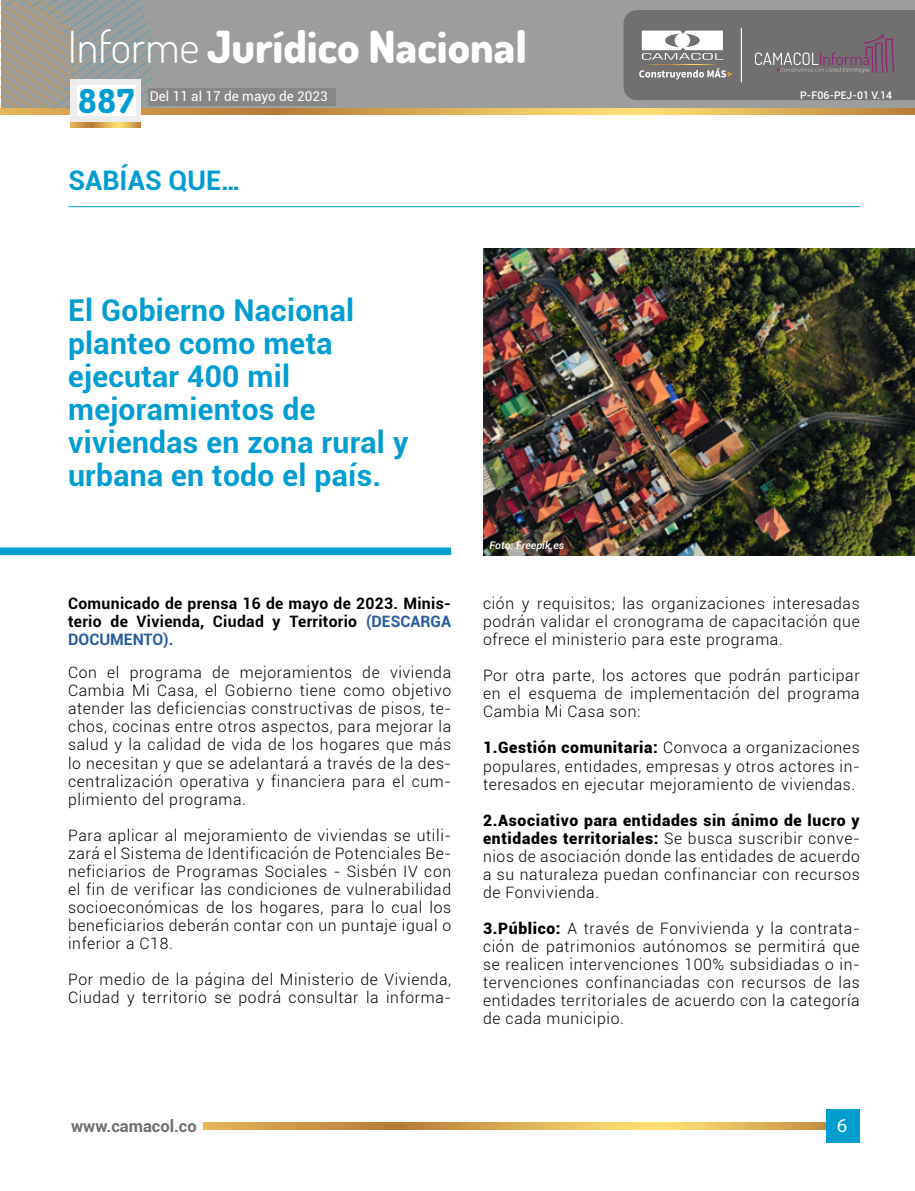
<style>
.page{position:relative;width:915px;height:1191px;background:#fff}
.page>*{position:absolute;margin:0;border:0;box-sizing:border-box;transform-origin:0 0}
.t1{font:800 44.25px "Dosis";color:#fff}
.t2{font:800 33px "Dosis";color:#009dd1}
.t3{font:700 30px/33px "Roboto";letter-spacing:.01em;color:#009dd1}
.t4{font:700 27px "Roboto";color:#009dd1}
.t5{font:900 19.5px "Roboto";color:#fff}
.t6{font:19.5px "Myriad Pro";color:#fff}
.t7{font:700 16.5px "Roboto";color:#706f6f}
.t8{font:300 15.75px/18px "Roboto";letter-spacing:.04em;color:#000;text-align:justify}
.t9{font:700 15.75px/18px "Roboto";letter-spacing:.02em;color:#000;text-align:justify}
.t10{font:13.5px "Roboto";color:#fff}
.t11{font:10.5px "Roboto";color:#fff}
.t12{font:500 10.5px "Roboto";color:#fff}
.t13{font:italic 500 10.5px "Roboto";color:#fff}
.s1{font-weight:300}
.s2{color:#275b9b}
.s3{font-weight:900}
</style>
<div class="page">
<svg style="left:203px;top:1122px;width:622px;height:7px;background:#d9ab54"></svg>
<div style="left:825px;top:1109px;width:33px;height:34px;background:#009dd1"></div>
<div style="left:1px;top:0;width:913px;height:108px;background:#9d9d9c"></div>
<svg style="left:1px;top:109px;width:913px;height:5px;background:#d8aa53"></svg>
<svg style="left:1px;top:0;width:158px;height:109px"></svg>
<svg style="left:70px;top:122px;width:70px;height:5px"></svg>
<div style="left:70px;top:79px;width:70px;height:43px;background:#ededed"></div>
<svg style="left:623px;top:10px;width:291px;height:90px;background:#7d7a7b"></svg>
<div style="left:0;top:547px;width:451px;height:8px;background:#009dd1"></div>
<img style="left:483px;top:249px;width:431px;height:306px">
<hr style="left:68px;top:206px;width:791px;height:1px;background:#009dd1">
<div style="left:148px;top:88px;width:187px;height:17px;background:#878686"></div>
<div style="left:77px;top:85px;width:59px;height:30px;background:#fff"></div>
<h1 class="t1" style="left:68px;top:18px;width:460px"><span class="s1">Informe</span> Jurídico Nacional</h1>
<h2 class="t2" style="left:97px;top:80px;width:37px">46</h2>
<p class="t11" style="left:150px;top:89px;width:134px">De junio 30 a julio 6 de 2022</p>
<p class="t2" style="left:78px;top:80px;width:57px">887</p>
<p class="t10" style="left:150px;top:87px;width:179px">Del 11 al 17 de mayo de 2023</p>
<p class="t4" style="left:68px;top:162px;width:174px">SABÍAS QUE…</p>
<p class="t3" style="left:68px;top:292px;width:287px">El Gobierno Nacional</p>
<p class="t3" style="left:68px;top:325px;width:266px">planteo como meta</p>
<p class="t3" style="left:68px;top:358px;width:223px">ejecutar 400 mil</p>
<p class="t3" style="left:68px;top:391px;width:249px">mejoramientos de</p>
<p class="t3" style="left:68px;top:424px;width:342px">viviendas en zona rural y urbana en todo el país.</p>
<p class="t13" style="left:489px;top:538px;width:76px">Foto: Freepik.es</p>
<p class="t12" style="left:800px;top:87px;width:93px">P-F06-PEJ-01 V.14</p>
<p class="t9" style="left:68px;top:594px;width:384px">Comunicado de prensa 16 de mayo de 2023. Minis&shy;terio de Vivienda, Ciudad y Territorio <span class="s2">(DESCARGA DOCUMENTO).</span></p>
<p class="t8" style="left:68px;top:663px;width:384px">Con el programa de mejoramientos de vivienda Cambia Mi Casa, el Gobierno tiene como objetivo atender las deficiencias constructivas de pisos, te&shy;chos, cocinas entre otros aspectos, para mejorar la salud y la calidad de vida de los hogares que más lo necesitan y que se adelantará a través de la des&shy;centralización operativa y financiera para el cum&shy;plimiento del programa.</p>
<p class="t8" style="left:68px;top:825px;width:384px">Para aplicar al mejoramiento de viviendas se utili&shy;zará el Sistema de Identificación de Potenciales Be&shy;neficiarios de Programas Sociales - Sisbén IV con el fin de verificar las condiciones de vulnerabilidad socioeconómicas de los hogares, para lo cual los beneficiarios deberán contar con un puntaje igual o inferior a C18.</p>
<p class="t8" style="left:68px;top:969px;width:384px">Por medio de la página del Ministerio de Vivienda,<br>Ciudad y territorio se podrá consultar la informa-</p>
<p class="t8" style="left:483px;top:594px;width:378px">ción y requisitos; las organizaciones interesadas podrán validar el cronograma de capacitación que ofrece el ministerio para este programa.</p>
<p class="t8" style="left:483px;top:666px;width:378px">Por otra parte, los actores que podrán participar en el esquema de implementación del programa Cambia Mi Casa son:</p>
<p class="t8" style="left:483px;top:738px;width:378px"><span class="s3">1.Gestión comunitaria:</span> Convoca a organizaciones populares, entidades, empresas y otros actores in&shy;teresados en ejecutar mejoramiento de viviendas.</p>
<p class="t8" style="left:483px;top:810px;width:378px"><span class="s3">2.Asociativo para entidades sin ánimo de lucro y entidades territoriales:</span> Se busca suscribir conve&shy;nios de asociación donde las entidades de acuerdo a su naturaleza puedan confinanciar con recursos de Fonvivienda.</p>
<p class="t8" style="left:483px;top:918px;width:378px"><span class="s3">3.Público:</span> A través de Fonvivienda y la contrata&shy;ción de patrimonios autónomos se permitirá que se realicen intervenciones 100% subsidiadas o in&shy;tervenciones confinanciadas con recursos de las entidades territoriales de acuerdo con la categoría de cada municipio.</p>
<p class="t7" style="left:71px;top:1114px;width:127px">www.camacol.co</p>
<p class="t5" style="left:836px;top:1114px;width:13px">1</p>
<p class="t6" style="left:836px;top:1113px;width:12px">6</p>
</div>
